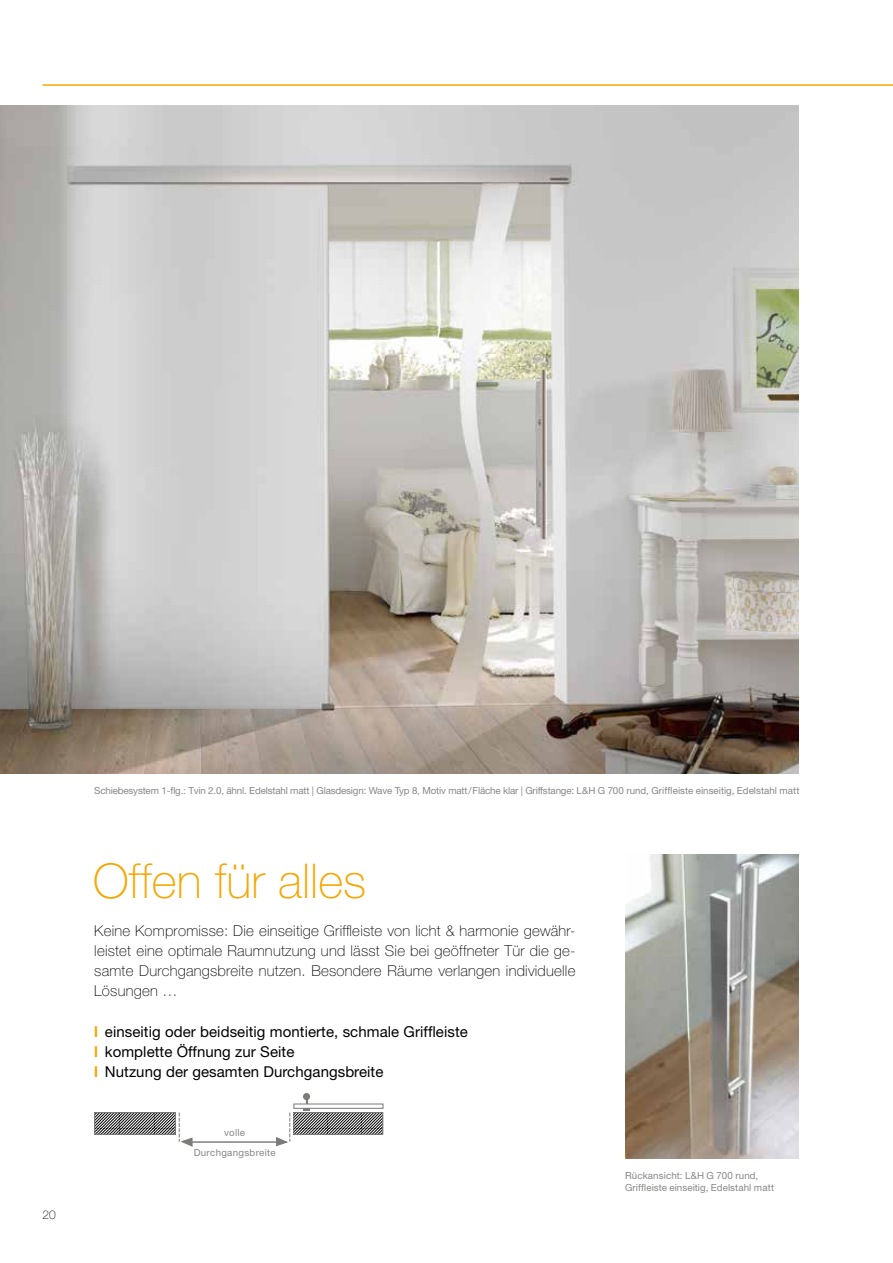
<style>
.page{position:relative;width:893px;height:1263px;background:#fff}
.page>*{position:absolute;margin:0;border:0;box-sizing:border-box;transform-origin:0 0}
.t1{font:100 48px "Helvetica Neue LT";color:#f7a600}
.t2{font:100 15px/20.2px "Helvetica Neue LT";letter-spacing:.015em;color:#000;text-align:justify}
.t3{font:15px/20.2px "Helvetica Neue LT";letter-spacing:.005em;color:#000}
.t4{font:100 12px "Helvetica Neue LT";color:#000}
.t5{font:9.75px/12.8px "Helvetica Neue LT";color:#878786}
.t6{font:9.75px/20.1px "Helvetica Neue LT";letter-spacing:.03em;color:#878786;text-align:center}
.s1{font-weight:700;color:#f7a600}
</style>
<div class="page">
<img style="left:626px;top:855px;width:173px;height:303px">
<svg style="left:96px;top:1114px;width:78px;height:18px"></svg>
<div style="left:94px;top:1112px;width:82px;height:22px;border:1px solid #7b7b7a"></div>
<svg style="left:296px;top:1114px;width:85px;height:18px;background:#7e7e7e"></svg>
<div style="left:294px;top:1112px;width:89px;height:22px;border:1px solid #7b7b7a"></div>
<div style="left:293px;top:1104px;width:90px;height:5px;border:1px solid #7b7b7a"></div>
<div style="left:303px;top:1093px;width:7px;height:7px;background:#7b7b7a;border-radius:50%"></div>
<svg style="left:303px;top:1098px;width:7px;height:13px"></svg>
<hr style="left:185px;top:1142px;width:100px;height:1px;background:#7b7b7a">
<svg style="left:179px;top:1112px;width:14px;height:34px"></svg>
<svg style="left:276px;top:1112px;width:14px;height:34px"></svg>
<img style="left:0;top:105px;width:799px;height:669px">
<hr style="left:43px;top:84px;width:850px;height:2px;background:#f7a600">
<p class="t4" style="left:43px;top:1208px;width:15px">20</p>
<p class="t5" style="left:94px;top:784px;width:707px">Schiebesystem 1-flg.: Tvin 2.0, ähnl. Edelstahl matt | Glasdesign: Wave Typ 8, Motiv matt / Fläche klar | Griffstange: L&amp;H G 700 rund, Griffleiste einseitig, Edelstahl matt</p>
<h1 class="t1" style="left:93px;top:853px;width:275px">Offen für alles</h1>
<p class="t2" style="left:94px;top:920px;width:483px">Keine Kompromisse: Die einseitige Griffleiste von licht &amp; harmonie gewähr&shy;leistet eine optimale Raumnutzung und lässt Sie bei geöffneter Tür die ge&shy;samte Durchgangsbreite nutzen. Besondere Räume verlangen individuelle Lösungen …</p>
<h2 class="t3" style="left:94px;top:1021px;width:375px"><span class="s1">l</span> einseitig oder beidseitig montierte, schmale Griffleiste <span class="s1">l</span> komplette Öffnung zur Seite<br><span class="s1">l</span> Nutzung der gesamten Durchgangsbreite</h2>
<p class="t6" style="left:194px;top:1122px;width:83px">volle<br>Durchgangsbreite</p>
<p class="t5" style="left:625px;top:1169px;width:151px">Rückansicht: L&amp;H G 700 rund,<br>Griffleiste einseitig, Edelstahl matt</p>
</div>
